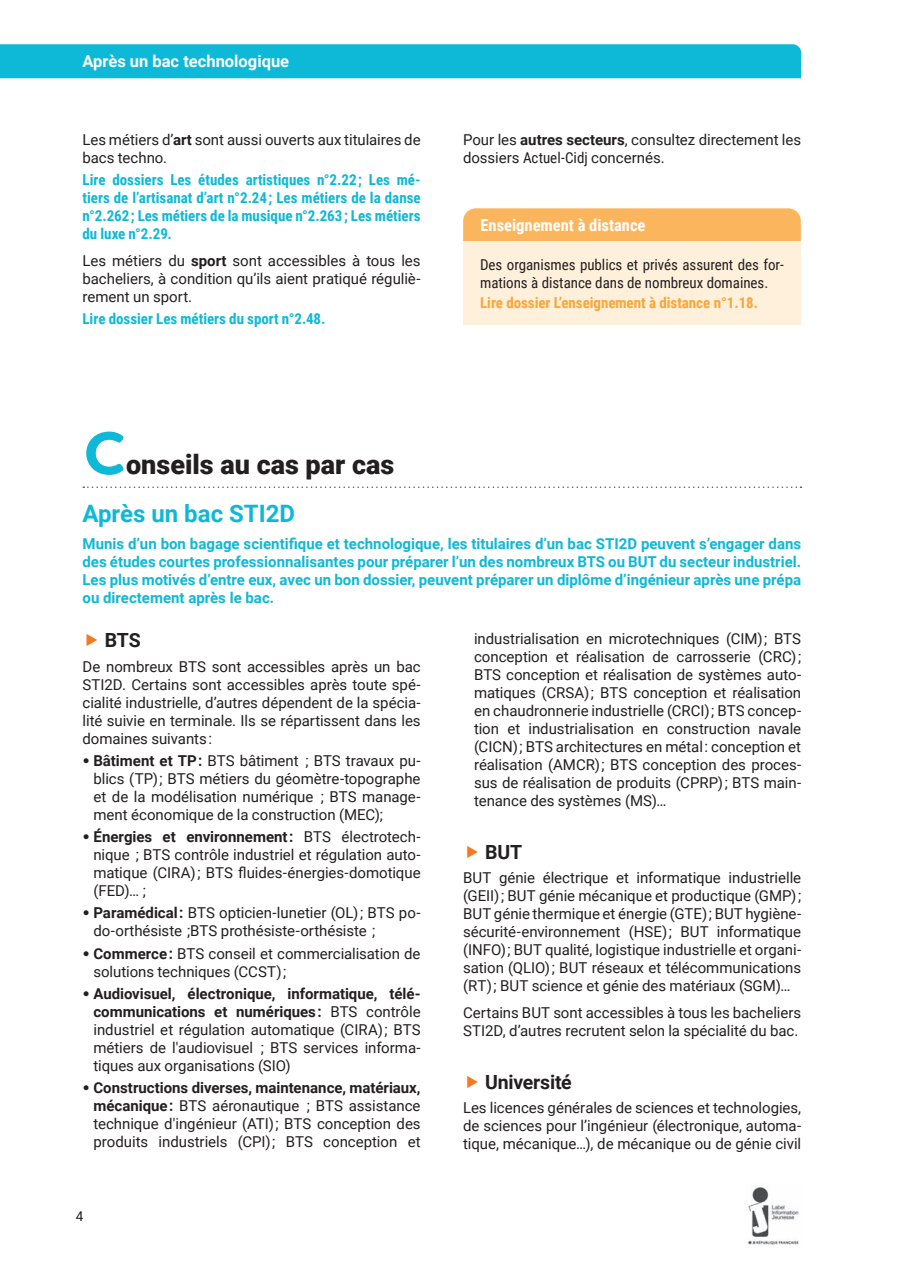
<style>
.page{position:relative;width:905px;height:1275px;background:#fff}
.page>*{position:absolute;margin:0;border:0;box-sizing:border-box;transform-origin:0 0}
.t1{font:700 60px "Filson Soft";color:#0db9d6}
.t2{font:900 27px "Roboto";color:#231f20}
.t3{font:700 24px "Roboto";color:#0db9d6}
.t4{font:700 19.5px "Roboto";letter-spacing:-.01em;color:#231f20}
.t5{font:700 16.5px "Roboto";color:#fff}
.t6{font:700 16.5px "Roboto Condensed";color:#fff}
.t7{font:15px/18px "Roboto";letter-spacing:-.005em;color:#231f20;text-align:justify}
.t8{font:700 15px/18px "Roboto";color:#0db9d6;text-align:justify}
.t9{font:700 15px/18px "Roboto Condensed";color:#0db9d6;text-align:justify}
.t10{font:15px/18px "Roboto Condensed";letter-spacing:-.005em;color:#231f20}
.t11{font:700 15px "Roboto Condensed";letter-spacing:-.005em;color:#faa636}
.t12{font:13.5px "Roboto";color:#231f20}
.s1{font-weight:700}
.s2{font-family:"Roboto Condensed"}
.s3{font-family:"Arial";font-weight:900}
</style>
<div class="page">
<img style="left:747px;top:1187px;width:52px;height:58px">
<div style="left:0;top:44px;width:801px;height:34px;background:#0db9d6"></div>
<svg style="left:83px;top:486px;width:718px;height:2px"></svg>
<div style="left:463px;top:208px;width:338px;height:33px;background:#fbb65d"></div>
<div style="left:463px;top:241px;width:338px;height:84px;background:#fef0db"></div>
<p class="t5" style="left:83px;top:50px;width:208px">Après un bac technologique</p>
<p class="t7" style="left:83px;top:130px;width:340px">Les métiers d’ <span class="s1">art</span> sont aussi ouverts aux titulaires de bacs techno.</p>
<p class="t9" style="left:83px;top:170px;width:340px">Lire dossiers Les études artistiques n°2.22 ; Les mé&shy;tiers de l’artisanat d’art n°2.24 ; Les métiers de la danse n°2.262 ; Les métiers de la musique n°2.263 ; Les métiers du luxe n°2.29.</p>
<p class="t7" style="left:83px;top:251px;width:340px">Les métiers du <span class="s1">sport</span> sont accessibles à tous les bacheliers, à condition qu’ils aient pratiqué réguliè&shy;rement un sport.</p>
<p class="t9" style="left:83px;top:309px;width:244px">Lire dossier Les métiers du sport n°2.48.</p>
<p class="t7" style="left:463px;top:130px;width:340px">Pour les <span class="s1">autres secteurs</span> , consultez directement les dossiers <span class="s2">Actuel-Cidj</span> concernés.</p>
<p class="t6" style="left:480px;top:213px;width:167px">Enseignement à distance</p>
<p class="t10" style="left:480px;top:255px;width:305px">Des organismes publics et privés assurent des for&shy;mations à distance dans de nombreux domaines.</p>
<p class="t11" style="left:480px;top:292px;width:280px">Lire dossier L’enseignement à distance n°1.18.</p>
<h1 class="t1" style="left:84px;top:414px;width:43px">C</h1>
<h2 class="t2" style="left:126px;top:446px;width:270px">onseils au cas par cas</h2>
<h3 class="t3" style="left:83px;top:497px;width:214px">Après un bac STI2D</h3>
<p class="t8" style="left:83px;top:534px;width:720px">Munis d’un bon bagage scientifique et technologique, les titulaires d’un bac STI2D peuvent s’engager dans des études courtes professionnalisantes pour préparer l’un des nombreux BTS ou BUT du secteur industriel.<br>Les plus motivés d’entre eux, avec un bon dossier, peuvent préparer un diplôme d’ingénieur après une prépa ou directement après le bac.</p>
<h3 class="t4" style="left:105px;top:627px;width:38px">BTS</h3>
<p class="t7" style="left:83px;top:657px;width:340px">De nombreux BTS sont accessibles après un bac STI2D. Certains sont accessibles après toute spé&shy;cialité industrielle, d’autres dépendent de la spécia&shy;lité suivie en terminale. Ils se répartissent dans les domaines suivants :</p>
<p class="t7" style="left:93px;top:751px;width:329px;text-indent:-11px"><span class="s3">•</span> <span class="s1">Bâtiment et TP :</span> BTS bâtiment ; BTS travaux pu&shy;blics (TP) ; BTS métiers du géomètre-topographe et de la modélisation numérique ; BTS manage&shy;ment économique de la construction (MEC) ;</p>
<p class="t7" style="left:93px;top:827px;width:329px;text-indent:-11px"><span class="s3">•</span> <span class="s1">Énergies et environnement :</span> BTS électrotech&shy;nique ; BTS contrôle industriel et régulation auto&shy;matique (CIRA) ; BTS fluides-énergies-domotique (FED) … ;</p>
<p class="t7" style="left:93px;top:903px;width:329px;text-indent:-11px"><span class="s3">•</span> <span class="s1">Paramédical :</span> BTS opticien-lunetier (OL) ; BTS po&shy;do-orthésiste ; BTS prothésiste-orthésiste ;</p>
<p class="t7" style="left:93px;top:944px;width:329px;text-indent:-11px"><span class="s3">•</span> <span class="s1">Commerce :</span> BTS conseil et commercialisation de solutions techniques (CCST) ;</p>
<p class="t7" style="left:93px;top:984px;width:329px;text-indent:-11px"><span class="s3">•</span> <span class="s1">Audiovisuel, électronique, informatique, télé&shy;communications et numériques :</span> BTS contrôle industriel et régulation automatique (CIRA) ; BTS métiers de l'audiovisuel ; BTS services informa&shy;tiques aux organisations (SIO)</p>
<p class="t7" style="left:93px;top:1078px;width:329px;text-indent:-11px"><span class="s3">•</span> <span class="s1">Constructions diverses, maintenance, matériaux, mécanique :</span> BTS aéronautique ; BTS assistance technique d'ingénieur (ATI) ; BTS conception des produits industriels (CPI) ; BTS conception et</p>
<p class="t7" style="left:474px;top:629px;width:329px">industrialisation en microtechniques (CIM) ; BTS conception et réalisation de carrosserie (CRC) ; BTS conception et réalisation de systèmes auto&shy;matiques (CRSA) ; BTS conception et réalisation en chaudronnerie industrielle (CRCI) ; BTS concep&shy;tion et industrialisation en construction navale (CICN) ; BTS architectures en métal : conception et réalisation (AMCR) ; BTS conception des proces&shy;sus de réalisation de produits (CPRP) ; BTS main&shy;tenance des systèmes (MS) …</p>
<h3 class="t4" style="left:485px;top:838px;width:39px">BUT</h3>
<p class="t7" style="left:463px;top:868px;width:340px">BUT génie électrique et informatique industrielle (GEII) ; BUT génie mécanique et productique (GMP) ; BUT génie thermique et énergie (GTE) ; BUT hygiène&shy;sécurité-environnement (HSE) ; BUT informatique (INFO) ; BUT qualité, logistique industrielle et organi&shy;sation (QLIO) ; BUT réseaux et télécommunications (RT) ; BUT science et génie des matériaux (SGM) …</p>
<p class="t7" style="left:463px;top:1003px;width:340px">Certains BUT sont accessibles à tous les bacheliers<br>STI2D, d’autres recrutent selon la spécialité du bac.</p>
<h3 class="t4" style="left:485px;top:1068px;width:88px">Université</h3>
<p class="t7" style="left:463px;top:1098px;width:340px">Les licences générales de sciences et technologies, de sciences pour l’ingénieur (électronique, automa&shy;tique, mécanique…), de mécanique ou de génie civil</p>
<p class="t12" style="left:76px;top:1206px;width:9px">4</p>
</div>
